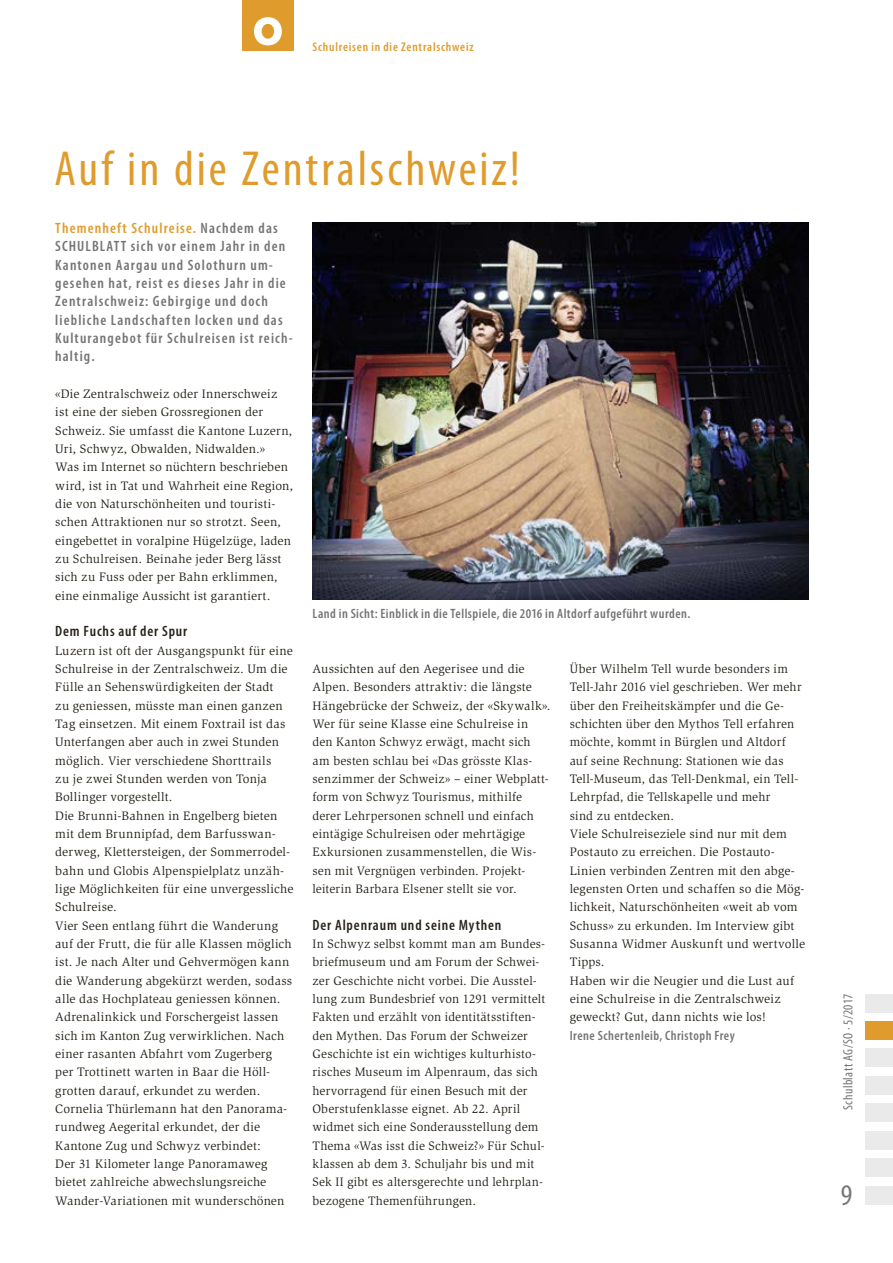
<style>
.page{position:relative;width:893px;height:1263px;background:#fff}
.page>*{position:absolute;margin:0;border:0;box-sizing:border-box;transform-origin:0 0}
.t1{font:800 54px "Futura Std";color:#fff}
.t2{font:condensed 49.5px "Myriad Pro";letter-spacing:.06em;color:#df9c2c}
.t3{font:condensed 30px "Myriad Pro";color:#757574}
.t4{font:600 condensed 15px/18.3px "Myriad Pro";letter-spacing:.075em;color:#757574}
.t5{font:600 condensed 15px "Myriad Pro";letter-spacing:.055em;color:#27231c}
.t6{font:600 condensed 13.5px "Myriad Pro";letter-spacing:.035em;color:#757574}
.t7{font:condensed 13.5px "Myriad Pro";letter-spacing:.03em;color:#757574}
.t8{font:12.6px/18.3px "Slimbach Std";letter-spacing:.015em;color:#27231c}
.t9{font:600 condensed 12.6px "Myriad Pro";letter-spacing:.065em;color:#df9c2c}
.s1{color:#df9c2c}
</style>
<div class="page">
<div style="left:242px;top:0;width:51px;height:51px;background:#df9c2c"></div>
<div style="left:865px;top:994px;width:28px;height:18px;background:#eaeaea"></div>
<div style="left:865px;top:1048px;width:28px;height:19px;background:#eaeaea"></div>
<div style="left:865px;top:1076px;width:28px;height:18px;background:#eaeaea"></div>
<div style="left:865px;top:1103px;width:28px;height:19px;background:#eaeaea"></div>
<div style="left:865px;top:1131px;width:28px;height:18px;background:#eaeaea"></div>
<div style="left:865px;top:1186px;width:28px;height:18px;background:#eaeaea"></div>
<div style="left:865px;top:1158px;width:28px;height:19px;background:#eaeaea"></div>
<div style="left:865px;top:1021px;width:28px;height:18px;background:#df9c2c"></div>
<img style="left:313px;top:223px;width:495px;height:377px">
<h1 class="t1" style="left:253px;top:-10px;width:31px">o</h1>
<p class="t9" style="left:313px;top:39px;width:163px">Schulreisen in die Zentralschweiz</p>
<h2 class="t2" style="left:54px;top:138px;width:467px">Auf in die Zentralschweiz!</h2>
<p class="t4" style="left:55px;top:219px;width:239px"><span class="s1">Themenheft Schulreise.</span> Nachdem das SCHULBLATT sich vor einem Jahr in den Kantonen Aargau und Solothurn um&shy;gesehen hat, reist es dieses Jahr in die Zentralschweiz: Gebirgige und doch liebliche Landschaften locken und das Kulturangebot für Schulreisen ist reich&shy;haltig.</p>
<p class="t8" style="left:55px;top:385px;width:239px">«Die Zentralschweiz oder Innerschweiz ist eine der sieben Grossregionen der Schweiz. Sie umfasst die Kantone Luzern, Uri, Schwyz, Obwalden, Nidwalden.»<br>Was im Internet so nüchtern beschrieben wird, ist in Tat und Wahrheit eine Region, die von Naturschönheiten und touristi&shy;schen Attraktionen nur so strotzt. Seen, eingebettet in voralpine Hügelzüge, laden zu Schulreisen. Beinahe jeder Berg lässt sich zu Fuss oder per Bahn erklimmen, eine einmalige Aussicht ist garantiert.</p>
<p class="t5" style="left:55px;top:622px;width:134px">Dem Fuchs auf der Spur</p>
<p class="t8" style="left:55px;top:641px;width:240px">Luzern ist oft der Ausgangspunkt für eine Schulreise in der Zentralschweiz. Um die Fülle an Sehenswürdigkeiten der Stadt<br>zu geniessen, müsste man einen ganzen Tag einsetzen. Mit einem Foxtrail ist das Unterfangen aber auch in zwei Stunden möglich. Vier verschiedene Shorttrails<br>zu je zwei Stunden werden von Tonja Bollinger vorgestellt.<br>Die Brunni-Bahnen in Engelberg bieten mit dem Brunnipfad, dem Barfusswan&shy;derweg, Klettersteigen, der Sommerrodel&shy;bahn und Globis Alpenspielplatz unzäh&shy;lige Möglichkeiten für eine unvergessliche Schulreise.<br>Vier Seen entlang führt die Wanderung auf der Frutt, die für alle Klassen möglich ist. Je nach Alter und Gehvermögen kann die Wanderung abgekürzt werden, sodass alle das Hochplateau geniessen können.<br>Adrenalinkick und Forschergeist lassen sich im Kanton Zug verwirklichen. Nach einer rasanten Abfahrt vom Zugerberg per Trottinett warten in Baar die Höll&shy;grotten darauf, erkundet zu werden.<br>Cornelia Thürlemann hat den Panorama&shy;rundweg Aegerital erkundet, der die Kantone Zug und Schwyz verbindet:<br>Der 31 Kilometer lange Panoramaweg bietet zahlreiche abwechslungsreiche Wander-Variationen mit wunderschönen</p>
<p class="t6" style="left:313px;top:605px;width:379px">Land in Sicht: Einblick in die Tellspiele, die 2016 in Altdorf aufgeführt wurden.</p>
<p class="t8" style="left:570px;top:660px;width:237px">Über Wilhelm Tell wurde besonders im Tell-Jahr 2016 viel geschrieben. Wer mehr über den Freiheitskämpfer und die Ge&shy;schichten über den Mythos Tell erfahren möchte, kommt in Bürglen und Altdorf auf seine Rechnung: Stationen wie das Tell-Museum, das Tell-Denkmal, ein Tell-Lehrpfad, die Tellskapelle und mehr<br>sind zu entdecken.<br>Viele Schulreiseziele sind nur mit dem Postauto zu erreichen. Die Postauto-Linien verbinden Zentren mit den abge&shy;legensten Orten und schaffen so die Mög&shy;lichkeit, Naturschönheiten «weit ab vom Schuss» zu erkunden. Im Interview gibt Susanna Widmer Auskunft und wertvolle Tipps.<br>Haben wir die Neugier und die Lust auf eine Schulreise in die Zentralschweiz geweckt? Gut, dann nichts wie los!</p>
<p class="t6" style="left:570px;top:1027px;width:166px">Irene Schertenleib, Christoph Frey</p>
<p class="t8" style="left:313px;top:660px;width:240px">Aussichten auf den Aegerisee und die Alpen. Besonders attraktiv: die längste Hängebrücke der Schweiz, der «Skywalk».<br>Wer für seine Klasse eine Schulreise in den Kanton Schwyz erwägt, macht sich am besten schlau bei «Das grösste Klas&shy;senzimmer der Schweiz» – einer Webplatt&shy;form von Schwyz Tourismus, mithilfe derer Lehrpersonen schnell und einfach eintägige Schulreisen oder mehrtägige Exkursionen zusammenstellen, die Wis&shy;sen mit Vergnügen verbinden. Projekt&shy;leiterin Barbara Elsener stellt sie vor.</p>
<p class="t5" style="left:313px;top:915px;width:190px">Der Alpenraum und seine Mythen</p>
<p class="t8" style="left:313px;top:935px;width:234px">In Schwyz selbst kommt man am Bundes&shy;briefmuseum und am Forum der Schwei&shy;zer Geschichte nicht vorbei. Die Ausstel&shy;lung zum Bundesbrief von 1291 vermittelt Fakten und erzählt von identitätsstiften&shy;den Mythen. Das Forum der Schweizer Geschichte ist ein wichtiges kulturhisto&shy;risches Museum im Alpenraum, das sich hervorragend für einen Besuch mit der Oberstufenklasse eignet. Ab 22. April widmet sich eine Sonderausstellung dem Thema «Was isst die Schweiz?» Für Schul&shy;klassen ab dem 3. Schuljahr bis und mit Sek II gibt es altersgerechte und lehrplan&shy;bezogene Themenführungen.</p>
<p class="t7" style="left:840px;top:1110px;width:118px;rotate:-90deg">Schulblatt AG/SO · 5/2017</p>
<h3 class="t3" style="left:841px;top:1176px;width:13px">9</h3>
</div>
